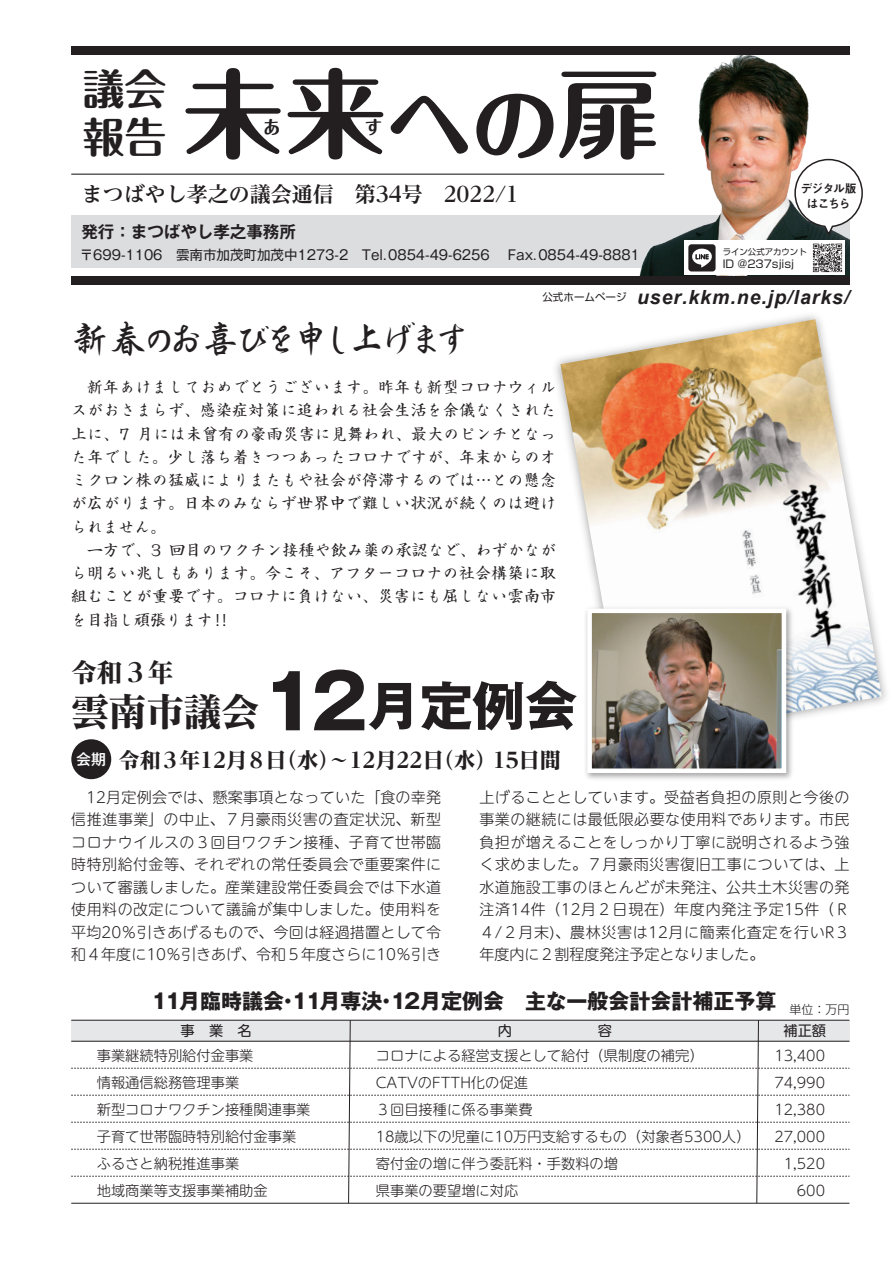
<style>
.page{position:relative;width:893px;height:1263px;background:#fff}
.page>*{position:absolute;margin:0;border:0;box-sizing:border-box;transform-origin:0 0}
.t1{font:700 97.5px "Maru Fo Pro";color:#231f20;scale:1.05 1}
.t2{font:700 42px/48px "Maru Fo Pro";color:#231f20}
.t3{font:37.5px "Sinkai EGP4 Heavy SJIS";color:#231f20}
.t4{font:800 37.5px "Reim Pr 6";color:#231f20}
.t5{font:800 25.5px "Reim Pr 6";color:#231f20}
.t6{font:700 21px "Gothic MB101 Pr 6";color:#231f20}
.t7{font:800 21px "Reim Pr 6";color:#231f20}
.t8{font:700 21px "Reim Pr 6";color:#231f20}
.t9{font:italic 700 19.5px "Arial";letter-spacing:.05em;color:#231f20}
.t10{font:700 18px "Maru Fo Pro";color:#231f20}
.t11{font:700 16.5px "Gothic MB101 Pro De";color:#231f20}
.t12{font:15.75px/23.2px "Sei Kai CB1 Std";letter-spacing:.03em;color:#231f20}
.t13{font:300 15px/22.5px "UD Shin M Go Pr 6";letter-spacing:.015em;color:#231f20;text-align:justify}
.t14{font:300 14.25px/27px "UD Shin M Go Pr 6";color:#231f20}
.t15{font:14.25px "UD Shin M Go Pr 6";color:#231f20}
.t16{font:13.5px "Gothic MB101 Pr 6";color:#231f20}
.t17{font:12px/15px "Midashi Go Pro MB31";letter-spacing:-.09em;color:#231f20;text-align:center}
.t18{font:300 12px "UD Shin M Go Pr 6";color:#231f20}
.t19{font:10.8px "Shin Go Pr 6";color:#231f20}
.t20{font:8.4px "Shin Go Pr 6";color:#231f20}
.s1{font-size:82.5px}
.s2{font-family:"Koz Go Pr 6 N"}
.s3{font-family:"Gothic MB101 Pr 6";font-weight:700;font-size:75px}
.s4{font-family:"Gothic MB101 Pr 6";font-weight:700;font-size:52.5px}
.s5{font-family:"Gothic MB101 Pr 6";font-weight:500;font-size:15px;color:#fff}
</style>
<div class="page">
<div style="left:71px;top:215px;width:778px;height:53px;background:#dcdddf"></div>
<img style="left:617px;top:55px;width:232px;height:221px">
<img style="left:560px;top:319px;width:322px;height:399px">
<hr style="left:71px;top:174px;width:593px;height:1px;background:#231f20">
<div style="left:71px;top:276px;width:778px;height:9px;background:#231f20"></div>
<div style="left:71px;top:47px;width:778px;height:8px;background:#231f20"></div>
<svg style="left:71px;top:739px;width:41px;height:41px"></svg>
<div style="left:684px;top:240px;width:160px;height:34px;background:#fff"></div>
<img style="left:812px;top:243px;width:31px;height:30px">
<svg style="left:688px;top:244px;width:28px;height:27px"></svg>
<svg style="left:794px;top:158px;width:69px;height:80px"></svg>
<hr style="left:71px;top:1203px;width:778px;height:1px;background:#231f20">
<img style="left:582px;top:603px;width:214px;height:176px">
<img style="left:592px;top:614px;width:189px;height:154px">
<div style="left:587px;top:609px;width:199px;height:164px;border:4px solid #fff"></div>
<svg style="left:71px;top:1020px;width:778px;height:183px"></svg>
<h1 class="t1" style="left:182px;top:36px;width:457px">未来<span class="s1">への</span>扉</h1>
<h3 class="t8" style="left:82px;top:177px;width:439px">まつばやし孝之の議会通信　第34号　2022/1</h3>
<p class="t11" style="left:81px;top:218px;width:216px">発行：まつばやし孝之事務所</p>
<p class="t16" style="left:80px;top:243px;width:562px">〒699-1106　雲南市加茂町加茂中1273-2　Tel.0854-49-6256　 Fax.0854-49-8881</p>
<h2 class="t2" style="left:82px;top:61px;width:85px">議会報告</h2>
<p class="t10" style="left:263px;top:113px;width:19px">あ</p>
<p class="t10" style="left:365px;top:113px;width:19px">す</p>
<p class="t17" style="left:800px;top:180px;width:58px">デジタル版はこちら</p>
<p class="t20" style="left:723px;top:245px;width:86px">ライン公式アカウント</p>
<p class="t19" style="left:723px;top:255px;width:73px">ID @237sjisj</p>
<h3 class="t3" style="left:71px;top:320px;width:396px">新春のお喜びを申し上げます</h3>
<h3 class="t9" style="left:542px;top:284px;width:308px"><sup>公式ホームページ</sup> user.kkm.ne.jp/larks/</h3>
<p class="t12" style="left:71px;top:374px;width:486px">　新年あけましておめでとうございます。昨年も新型コロナウィルスがおさまらず、感染症対策に追われる社会生活を余儀なくされた上に、7 月には未曾有の豪雨災害に見舞われ、最大のピンチとなった年でした。少し落ち着きつつあったコロナですが、年末からのオミクロン株の猛威によりまたもや社会が停滞するのでは…との懸念が広がります。日本のみならず世界中で難しい状況が続くのは避けられません。<br>　一方で、3 回目のワクチン接種や飲み薬の承認など、わずかながら明るい兆しもあります。今こそ、アフターコロナの社会構築に取組むことが重要です。コロナに負けない、災害にも屈しない雲南市を目指し頑張ります<span class="s2">‼</span></p>
<h3 class="t5" style="left:71px;top:651px;width:103px">令和３年</h3>
<h3 class="t4" style="left:71px;top:680px;width:508px">雲南市議会<span class="s3">12</span><span class="s4">月定例会</span></h3>
<h3 class="t7" style="left:76px;top:742px;width:486px"><span class="s5">会期</span> 令和3年12月8日（水）～12月22日（水）15日間</h3>
<p class="t13" style="left:71px;top:785px;width:371px">　12月定例会では、懸案事項となっていた「食の幸発信推進事業」の中止、７月豪雨災害の査定状況、新型コロナウイルスの３回目ワクチン接種、子育て世帯臨時特別給付金等、それぞれの常任委員会で重要案件について審議しました。産業建設常任委員会では下水道使用料の改定について議論が集中しました。使用料を平均20％引きあげるもので、今回は経過措置として令和４年度に10％引きあげ、令和５年度さらに10％引き</p>
<p class="t13" style="left:479px;top:785px;width:372px">上げることとしています。受益者負担の原則と今後の事業の継続には最低限必要な使用料であります。市民負担が増えることをしっかり丁寧に説明されるよう強く求めました。７月豪雨災害復旧工事については、上水道施設工事のほとんどが未発注、公共土木災害の発注済14件（12月２日現在）年度内発注予定15件（Ｒ４/２月末)、農林災害は12月に簡素化査定を行いR３年度内に２割程度発注予定となりました。</p>
<h3 class="t6" style="left:151px;top:984px;width:626px">11月臨時議会・11月専決・12月定例会　主な一般会計会計補正予算</h3>
<p class="t18" style="left:789px;top:1000px;width:61px">単位：万円</p>
<p class="t15" style="left:181px;top:1018px;width:73px">事　業　名</p>
<p class="t15" style="left:783px;top:1018px;width:44px">補正額</p>
<p class="t14" style="left:97px;top:1041px;width:215px">事業継続特別給付金事業<br>情報通信総務管理事業<br>新型コロナワクチン接種関連事業子育て世帯臨時特別給付金事業ふるさと納税推進事業<br>地域商業等支援事業補助金</p>
<p class="t14" style="left:376px;top:1041px;width:376px">コロナによる経営支援として給付（県制度の補完）<br>CATVのFTTH化の促進<br>３回目接種に係る事業費<br>18歳以下の児童に10万円支給するもの（対象者5300人）寄付金の増に伴う委託料・手数料の増<br>県事業の要望増に対応</p>
<p class="t14" style="left:774px;top:1041px;width:52px;text-align:right">13,400<br>74,990<br>12,380<br>27,000<br>1,520<br>600</p>
</div>
